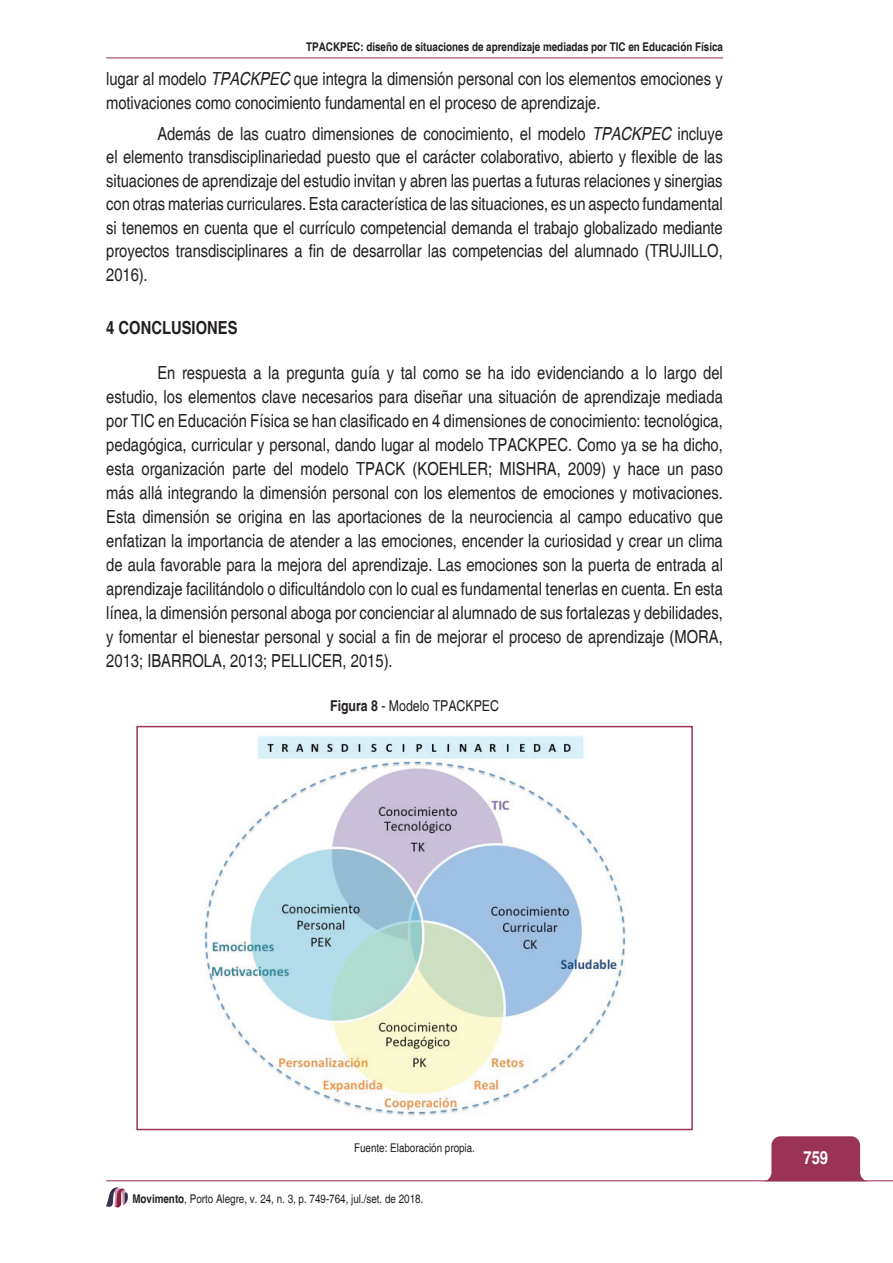
<style>
.page{position:relative;width:893px;height:1263px;background:#fff}
.page>*{position:absolute;margin:0;border:0;box-sizing:border-box;transform-origin:0 0}
.t1{font:condensed 18px/24px "Helvetica";letter-spacing:-.005em;color:#231f20;text-align:justify}
.t2{font:700 condensed 18px "Helvetica";color:#231f20}
.t3{font:700 condensed 18px "Helvetica";color:#fff}
.t4{font:condensed 15px "Helvetica";color:#231f20}
.t5{font:condensed 12px "Helvetica";color:#231f20}
.t6{font:700 condensed 12px "Helvetica";color:#231f20}
.s1{font-style:italic}
.s2{font-weight:700}
</style>
<div class="page">
<svg style="left:767px;top:1136px;width:97px;height:44px;background:#a44667"></svg>
<svg style="left:106px;top:1187px;width:22px;height:20px"></svg>
<hr style="left:106px;top:1180px;width:787px;height:1px;background:#9b3357">
<hr style="left:106px;top:57px;width:617px;height:1px;background:#9b3357">
<img style="left:204px;top:736px;width:422px;height:380px">
<div style="left:136px;top:726px;width:557px;height:404px;border:2px solid #9b3357"></div>
<p class="t6" style="left:306px;top:40px;width:418px">TPACKPEC: diseño de situaciones de aprendizaje mediadas por TIC en Educación Física</p>
<p class="t1" style="left:106px;top:67px;width:618px;line-height:23.5px">lugar al modelo <span class="s1">TPACKPEC</span> que integra la dimensión personal con los elementos emociones y motivaciones como conocimiento fundamental en el proceso de aprendizaje.</p>
<p class="t1" style="left:106px;top:122px;width:618px;line-height:23.5px;text-indent:51px">Además de las cuatro dimensiones de conocimiento, el modelo <span class="s1">TPACKPEC</span> incluye el elemento transdisciplinariedad puesto que el carácter colaborativo, abierto y flexible de las situaciones de aprendizaje del estudio invitan y abren las puertas a futuras relaciones y sinergias con otras materias curriculares. Esta característica de las situaciones, es un aspecto fundamental si tenemos en cuenta que el currículo competencial demanda el trabajo globalizado mediante proyectos transdisciplinares a fin de desarrollar las competencias del alumnado (TRUJILLO, 2016).</p>
<p class="t2" style="left:106px;top:316px;width:133px">4 CONCLUSIONES</p>
<p class="t1" style="left:106px;top:361px;width:618px;text-indent:51px">En respuesta a la pregunta guía y tal como se ha ido evidenciando a lo largo del estudio, los elementos clave necesarios para diseñar una situación de aprendizaje mediada por TIC en Educación Física se han clasificado en 4 dimensiones de conocimiento: tecnológica, pedagógica, curricular y personal, dando lugar al modelo TPACKPEC. Como ya se ha dicho, esta organización parte del modelo TPACK (KOEHLER; MISHRA, 2009) y hace un paso más allá integrando la dimensión personal con los elementos de emociones y motivaciones.<br>Esta dimensión se origina en las aportaciones de la neurociencia al campo educativo que enfatizan la importancia de atender a las emociones, encender la curiosidad y crear un clima de aula favorable para la mejora del aprendizaje. Las emociones son la puerta de entrada al aprendizaje facilitándolo o dificultándolo con lo cual es fundamental tenerlas en cuenta. En esta línea, la dimensión personal aboga por concienciar al alumnado de sus fortalezas y debilidades, y fomentar el bienestar personal y social a fin de mejorar el proceso de aprendizaje (MORA, 2013; IBARROLA, 2013; PELLICER, 2015).</p>
<p class="t4" style="left:330px;top:697px;width:170px"><span class="s2">Figura 8</span> - Modelo TPACKPEC</p>
<p class="t5" style="left:354px;top:1141px;width:122px">Fuente: Elaboración propia.</p>
<p class="t5" style="left:132px;top:1192px;width:293px"><span class="s2">Movimento</span>, Porto Alegre, v. 24, n. 3, p. 749-764, jul./set. de 2018.</p>
<p class="t3" style="left:803px;top:1147px;width:26px">759</p>
</div>
